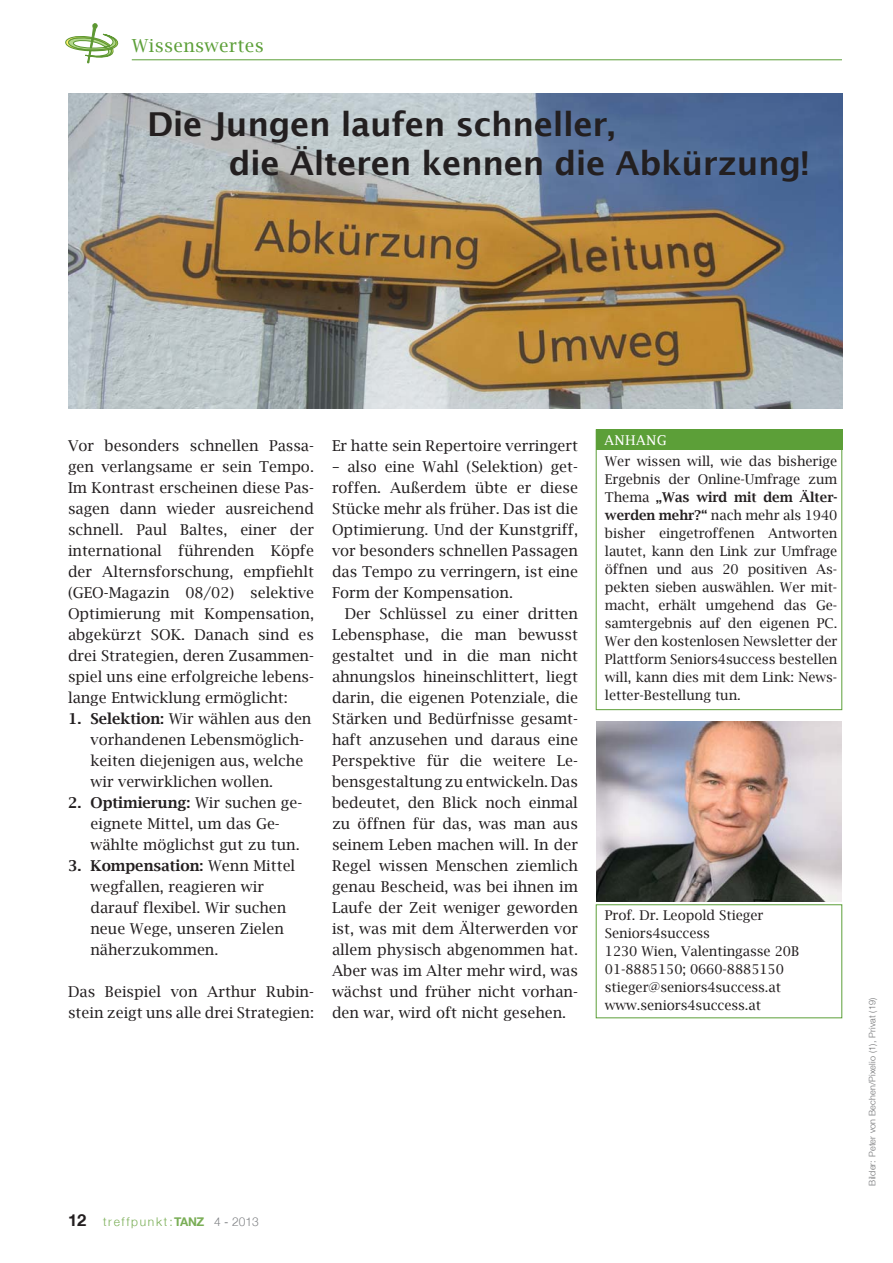
<style>
.page{position:relative;width:893px;height:1263px;background:#fff}
.page>*{position:absolute;margin:0;border:0;box-sizing:border-box;transform-origin:0 0}
.t1{font:600 33px/39.6px "Lucida Sans";letter-spacing:-.01em;color:#231f20}
.t2{font:18px "Lucida Bright";letter-spacing:.02em;color:#5c9f38}
.t3{font:15px/21px "Lucida Bright";color:#231f20}
.t4{font:13.5px/18px "Lucida Bright";letter-spacing:-.005em;color:#231f20;text-align:justify}
.t5{font:13.5px "Lucida Fax";letter-spacing:.03em;color:#fff}
.t6{font:300 12px "Helvetica Neue";letter-spacing:.14em;color:#7aae56}
.t7{font:300 9px "Helvetica Neue";letter-spacing:.02em;color:#6d6e70}
.s1{font-weight:600}
.s2{font-weight:700;font-size:16.5px;color:#231f20}
.s3{font-weight:700}
.s4{color:#808285}
</style>
<div class="page">
<svg style="left:65px;top:23px;width:54px;height:40px"></svg>
<hr style="left:132px;top:60px;width:710px;height:1px;background:#5c9f38">
<div style="left:596px;top:430px;width:246px;height:280px;border:1px solid #5c9f38"></div>
<div style="left:596px;top:430px;width:246px;height:20px;background:#5c9f38"></div>
<img style="left:596px;top:722px;width:245px;height:180px">
<img style="left:68px;top:94px;width:774px;height:315px">
<p class="t2" style="left:132px;top:35px;width:134px">Wissenswertes</p>
<h1 class="t1" style="left:229px;top:103px;width:582px;text-indent:-82px">Die Jungen laufen schneller,<br>die Älteren kennen die Abkürzung!</h1>
<p class="t3" style="left:68px;top:434px;width:247px;text-align:justify">Vor besonders schnellen Passa&shy;gen verlangsame er sein Tempo.<br>Im Kontrast erscheinen diese Pas&shy;sagen dann wieder ausreichend schnell. Paul Baltes, einer der international führenden Köpfe der Alternsforschung, empfiehlt (GEO-Magazin 08/02) selektive Optimierung mit Kompensation, abgekürzt SOK. Danach sind es drei Strategien, deren Zusammen&shy;spiel uns eine erfolgreiche lebens&shy;lange Entwicklung ermöglicht:</p>
<p class="t3" style="left:90px;top:707px;width:222px;text-indent:-22px"><span class="s1">1. Selektion:</span> Wir wählen aus den vorhandenen Lebensmöglich&shy;keiten diejenigen aus, welche wir verwirklichen wollen.</p>
<p class="t3" style="left:90px;top:791px;width:213px;text-indent:-22px"><span class="s1">2. Optimierung:</span> Wir suchen ge&shy;eignete Mittel, um das Ge&shy;wählte möglichst gut zu tun.</p>
<p class="t3" style="left:90px;top:854px;width:206px;text-indent:-22px"><span class="s1">3. Kompensation:</span> Wenn Mittel wegfallen, reagieren wir darauf flexibel. Wir suchen neue Wege, unseren Zielen näherzukommen.</p>
<p class="t3" style="left:68px;top:980px;width:247px">Das Beispiel von Arthur Rubin&shy;stein zeigt uns alle drei Strategien:</p>
<p class="t3" style="left:332px;top:434px;width:247px">Er hatte sein Repertoire verringert</p>
<p class="t3" style="left:332px;top:455px;width:247px;text-align:justify">– also eine Wahl (Selektion) get&shy;roffen. Außerdem übte er diese Stücke mehr als früher. Das ist die Optimierung. Und der Kunstgriff, vor besonders schnellen Passagen das Tempo zu verringern, ist eine Form der Kompensation.</p>
<p class="t3" style="left:332px;top:602px;width:247px;text-align:justify;text-indent:13px">Der Schlüssel zu einer dritten Lebensphase, die man bewusst gestaltet und in die man nicht ahnungslos hineinschlittert, liegt darin, die eigenen Potenziale, die Stärken und Bedürfnisse gesamt&shy;haft anzusehen und daraus eine Perspektive für die weitere Le&shy;bensgestaltung zu entwickeln. Das bedeutet, den Blick noch einmal zu öffnen für das, was man aus seinem Leben machen will. In der Regel wissen Menschen ziemlich genau Bescheid, was bei ihnen im Laufe der Zeit weniger geworden ist, was mit dem Älterwerden vor allem physisch abgenommen hat.<br>Aber was im Alter mehr wird, was wächst und früher nicht vorhan&shy;den war, wird oft nicht gesehen.</p>
<p class="t5" style="left:604px;top:432px;width:64px">ANHANG</p>
<p class="t4" style="left:605px;top:452px;width:234px">Wer wissen will, wie das bisherige Ergebnis der Online-Umfrage zum Thema <span class="s1">„Was wird mit dem Älter&shy;werden mehr?“</span> nach mehr als 1940 bisher eingetroffenen Antworten lautet, kann den Link zur Umfrage öffnen und aus 20 positiven As&shy;pekten sieben auswählen. Wer mit&shy;macht, erhält umgehend das Ge&shy;samtergebnis auf den eigenen PC.<br>Wer den kostenlosen Newsletter der Plattform Seniors4success bestellen will, kann dies mit dem Link: News&shy;letter-Bestellung tun.</p>
<p class="t4" style="left:605px;top:906px;width:196px;text-align:left">Prof. Dr. Leopold Stieger<br>Seniors4success<br>1230 Wien, Valentingasse 20B<br>01-8885150; 0660-8885150 stieger@seniors4success.at www.seniors4success.at</p>
<p class="t6" style="left:68px;top:1216px;width:192px"><span class="s2">12</span> treffpunkt:<span class="s3">TANZ</span> <span class="s4">4 - 2013</span></p>
<p class="t7" style="left:867px;top:1186px;width:189px;rotate:-90deg">Bilder: Peter von Bechen/Pixelio (1), Privat (19)</p>
</div>
